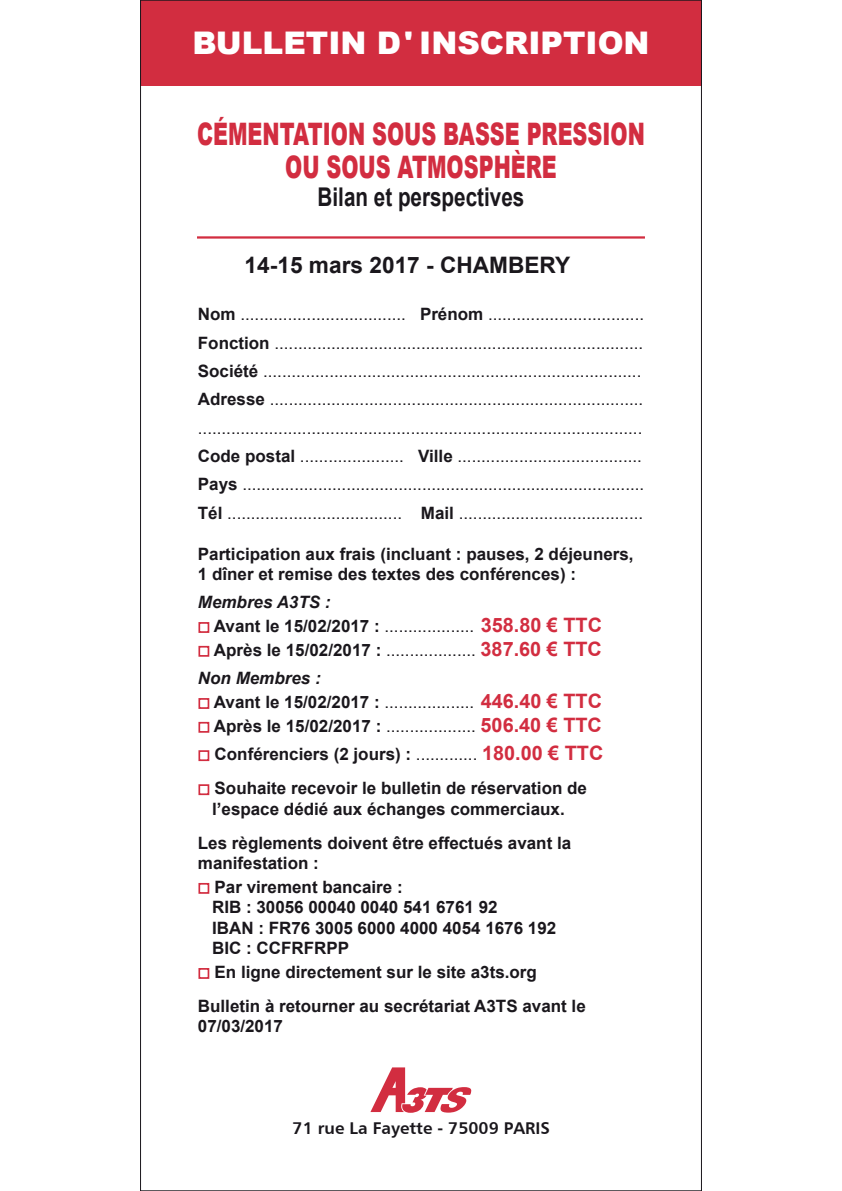
<style>
.page{position:relative;width:842px;height:1191px;background:#fff}
.page>*{position:absolute;margin:0;border:0;box-sizing:border-box;transform-origin:0 0}
.t1{font:900 31.2px "Arial";color:#fff}
.t2{font:900 31px/33.4px "Arial";color:#d22d40;text-align:center;scale:.67 1}
.t3{font:700 25.8px "Arial";color:#1a171c;scale:.8 1}
.t4{font:700 22.6px "Arial";color:#1a171c}
.t5{font:17px/28.4px "Arial";color:#1a171c}
.t6{font:700 17px/20.4px "Arial";color:#1a171c}
.t7{font:17px "Humanist 777 BT Bold B";color:#1a171c}
.s1{font-weight:700}
.s2{font-weight:700;font-style:italic}
.s3{font-weight:700;font-size:19.8px;color:#d22d40}
.s4{font-weight:400}
.s5{font-size:19.8px;color:#d22d40}
</style>
<div class="page">
<div style="left:140px;top:0;width:562px;height:85px;background:#d22d40"></div>
<div style="left:198px;top:622px;width:11px;height:11px;border:2px solid #d22d40"></div>
<div style="left:198px;top:646px;width:11px;height:10px;border:2px solid #d22d40"></div>
<div style="left:198px;top:698px;width:11px;height:11px;border:2px solid #d22d40"></div>
<div style="left:198px;top:722px;width:11px;height:10px;border:2px solid #d22d40"></div>
<div style="left:198px;top:750px;width:11px;height:11px;border:2px solid #d22d40"></div>
<div style="left:198px;top:784px;width:11px;height:11px;border:2px solid #d22d40"></div>
<div style="left:198px;top:883px;width:11px;height:10px;border:2px solid #d22d40"></div>
<div style="left:198px;top:968px;width:11px;height:11px;border:2px solid #d22d40"></div>
<svg style="left:370px;top:1067px;width:102px;height:45px"></svg>
<hr style="left:197px;top:236px;width:448px;height:3px;background:#d22d40">
<p class="t1" style="left:192px;top:21px;width:459px">BULLETIN D' INSCRIPTION</p>
<p class="t2" style="left:197px;top:116px;width:670px">CÉMENTATION SOUS BASSE PRESSION<br>OU SOUS ATMOSPHÈRE</p>
<p class="t3" style="left:318px;top:180px;width:260px">Bilan et perspectives</p>
<p class="t4" style="left:245px;top:250px;width:327px">14-15 mars 2017 - CHAMBERY</p>
<p class="t5" style="left:198px;top:300px;width:448px"><span class="s1">Nom</span> ................................... <span class="s1">Prénom</span> .................................<br><span class="s1">Fonction</span> ..............................................................................<br><span class="s1">Société</span> ................................................................................<br><span class="s1">Adresse</span> ............................................................................... ..............................................................................................<br><span class="s1">Code postal</span> ...................... <span class="s1">Ville</span> .......................................<br><span class="s1">Pays</span> .....................................................................................<br><span class="s1">Tél</span> ..................................... <span class="s1">Mail</span> .......................................</p>
<p class="t6" style="left:198px;top:544px;width:437px">Participation aux frais (incluant : pauses, 2 déjeuners,<br>1 dîner et remise des textes des conférences) :</p>
<p class="t5" style="left:214px;top:590px;width:390px;line-height:23.8px;text-indent:-16px"><span class="s2">Membres A3TS :<br></span><span class="s1">Avant le 15/02/2017 :</span> ................... <span class="s3">358.80 € TTC<br></span><span class="s1">Après le 15/02/2017 :</span> ................... <span class="s3">387.60 € TTC</span></p>
<p class="t5" style="left:214px;top:666px;width:390px;line-height:23.8px;text-indent:-16px"><span class="s2">Non Membres :<br></span><span class="s1">Avant le 15/02/2017 :</span> ................... <span class="s3">446.40 € TTC<br></span><span class="s1">Après le 15/02/2017 :</span> ................... <span class="s3">506.40 € TTC</span></p>
<p class="t6" style="left:215px;top:738px;width:390px;line-height:34px">Conférenciers (2 jours) : <span class="s4">.............</span> <span class="s5">180.00 € TTC<br></span>Souhaite recevoir le bulletin de réservation de</p>
<p class="t6" style="left:198px;top:792px;width:375px;line-height:34px;text-align:center">l’espace dédié aux échanges commerciaux.<br>Les règlements doivent être effectués avant la</p>
<p class="t6" style="left:215px;top:852px;width:190px;line-height:23.8px;text-indent:-17px">manifestation :<br>Par virement bancaire :</p>
<p class="t6" style="left:212px;top:897px;width:346px">RIB : 30056 00040 0040 541 6761 92<br>IBAN : FR76 3005 6000 4000 4054 1676 192<br>BIC : CCFRFRPP</p>
<p class="t6" style="left:198px;top:955px;width:389px;line-height:34px;text-indent:17px">En ligne directement sur le site a3ts.org<br>Bulletin à retourner au secrétariat A3TS avant le</p>
<p class="t6" style="left:198px;top:1016px;width:87px">07/03/2017</p>
<p class="t7" style="left:293px;top:1117px;width:259px">71 rue La Fayette - 75009 PARIS</p>
</div>
